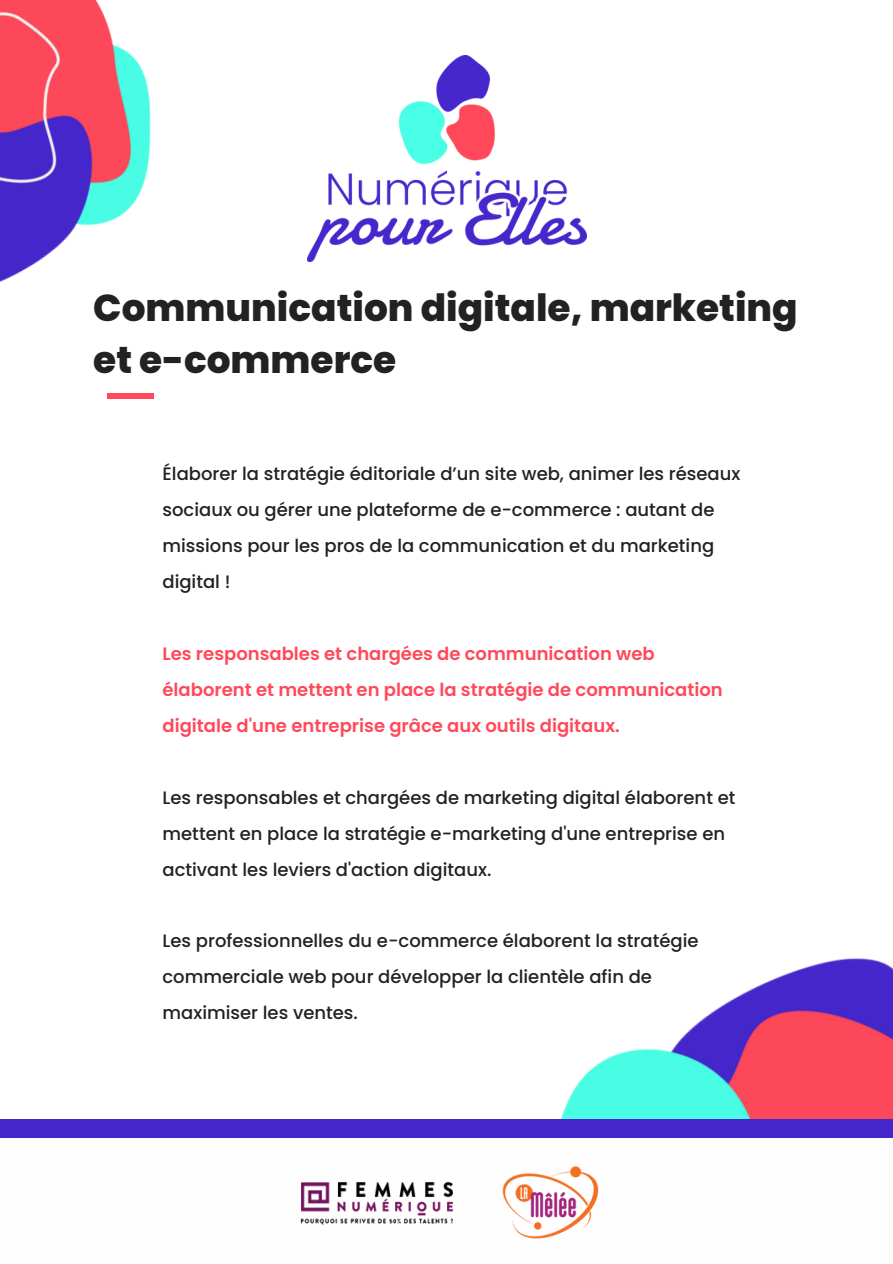
<style>
.page{position:relative;width:893px;height:1264px;background:#fff}
.page>*{position:absolute;margin:0;border:0;box-sizing:border-box;transform-origin:0 0}
.t1{font:800 37.5px/51.8px "Poppins";color:#222}
.t2{font:500 18px/36px "Poppins";color:#222}
.t3{font:600 18px/36px "Poppins";color:#ff495a}
</style>
<div class="page">
<img style="left:560px;top:958px;width:332px;height:161px">
<div style="left:0;top:1119px;width:892px;height:120px;background:#4527cc"></div>
<div style="left:0;top:1137px;width:892px;height:125px;background:#fefefe"></div>
<img style="left:300px;top:1182px;width:153px;height:43px">
<img style="left:502px;top:1166px;width:97px;height:73px">
<img style="left:307px;top:56px;width:279px;height:205px">
<div style="left:108px;top:393px;width:46px;height:5px;background:#ff495a"></div>
<img style="left:0;top:0;width:151px;height:282px">
<p class="t1" style="left:93px;top:282px;width:706px">Communication digitale, marketing et e-commerce</p>
<p class="t2" style="left:162px;top:455px;width:579px">Élaborer la stratégie éditoriale d’un site web, animer les réseaux sociaux ou gérer une plateforme de e-commerce : autant de missions pour les pros de la communication et du marketing digital !</p>
<p class="t3" style="left:162px;top:635px;width:561px">Les responsables et chargées de communication web élaborent et mettent en place la stratégie de communication digitale d'une entreprise grâce aux outils digitaux.</p>
<p class="t2" style="left:162px;top:779px;width:574px">Les responsables et chargées de marketing digital élaborent et mettent en place la stratégie e-marketing d'une entreprise en activant les leviers d'action digitaux.</p>
<p class="t2" style="left:162px;top:923px;width:537px">Les professionnelles du e-commerce élaborent la stratégie commerciale web pour développer la clientèle afin de maximiser les ventes.</p>
</div>
